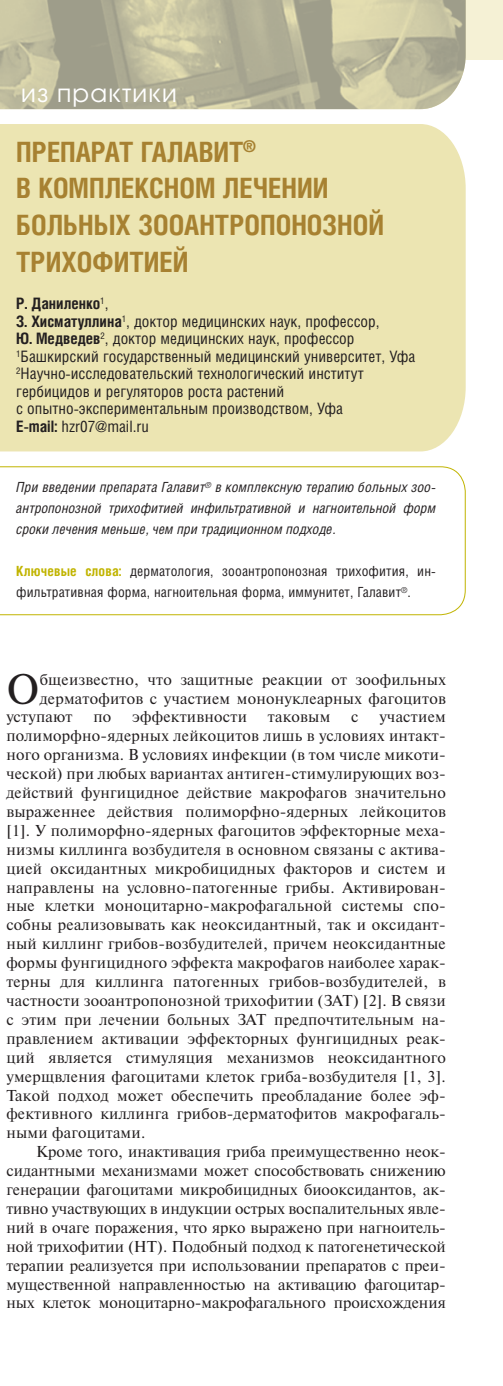
<style>
.page{position:relative;width:503px;height:1386px;background:#fff}
.page>*{position:absolute;margin:0;border:0;box-sizing:border-box;transform-origin:0 0}
.t1{font:42.7px "Newton C";color:#231f20}
.t2{font:700 28px/36.8px "Helios Cond";color:#a78131}
.t3{font:24.5px "Avant Garde Gothic C";letter-spacing:.05em;color:#fff}
.t4{font:15.75px/18.9px "Newton C";letter-spacing:.015em;color:#231f20;text-align:justify}
.t5{font:15.75px/17.5px "Helios Cond";color:#231f20}
.t6{font:italic 14px/21px "Helios Cond";color:#231f20;text-align:justify}
.t7{font:14px/21px "Helios Cond";letter-spacing:.01em;color:#231f20}
.s1{font-weight:700}
.s2{font-weight:700;color:#c1b400}
</style>
<div class="page">
<div style="left:0;top:0;width:502px;height:60px;background:#f5f1d5"></div>
<div style="left:0;top:124px;width:465px;height:327px;background:#ece5b2"></div>
<svg style="left:0;top:466px;width:466px;height:150px"></svg>
<svg style="left:0;top:0;width:420px;height:109px"></svg>
<img style="left:420px;top:0;width:45px;height:109px">
<h3 class="t3" style="left:21px;top:81px;width:157px">из практики</h3>
<h2 class="t2" style="left:16px;top:136px;width:369px">ПРЕПАРАТ ГАЛАВИТ<sup>®<br></sup>В КОМПЛЕКСНОМ ЛЕЧЕНИИ<br>БОЛЬНЫХ ЗООАНТРОПОНОЗНОЙ<br>ТРИХОФИТИЕЙ</h2>
<p class="t5" style="left:16px;top:297px;width:400px"><span class="s1">Р. Даниленко</span><sup>1</sup>,<br><span class="s1">З. Хисматуллина</span><sup>1</sup>, доктор медицинских наук, профессор,<br><span class="s1">Ю. Медведев</span><sup>2</sup>, доктор медицинских наук, профессор <sup>1</sup>Башкирский государственный медицинский университет, Уфа <sup>2</sup>Научно-исследовательский технологический институт гербицидов и регуляторов роста растений<br>с опытно-экспериментальным производством, Уфа<br><span class="s1">E-mail:</span> hzr07@mail.ru</p>
<p class="t6" style="left:16px;top:478px;width:421px">При введении препарата Галавит<sup>®</sup> в комплексную терапию больных зоо&shy;антропонозной трихофитией инфильтративной и нагноительной форм сроки лечения меньше, чем при традиционном подходе.</p>
<p class="t7" style="left:16px;top:562px;width:421px"><span class="s2">Ключевые слова:</span> дерматология, зооантропонозная трихофития, ин&shy;фильтративная форма, нагноительная форма, иммунитет, Галавит<sup>®</sup>.</p>
<h1 class="t1" style="left:6px;top:673px;width:34px">О</h1>
<p class="t4" style="left:40px;top:671px;width:407px">бщеизвестно, что защитные реакции от зоофильных</p>
<p class="t4" style="left:40px;top:690px;width:407px">дерматофитов с участием мононуклеарных фагоцитов</p>
<p class="t4" style="left:6px;top:709px;width:68px">уступают</p>
<p class="t4" style="left:93px;top:709px;width:19px">по</p>
<p class="t4" style="left:132px;top:709px;width:116px">эффективности</p>
<p class="t4" style="left:268px;top:709px;width:64px">таковым</p>
<p class="t4" style="left:351px;top:709px;width:9px">с</p>
<p class="t4" style="left:6px;top:709px;width:441px;text-indent:373px">участием полиморфно-ядерных лейкоцитов лишь в условиях интакт&shy;ного организма. В условиях инфекции (в том числе микоти&shy;ческой) при любых вариантах антиген-стимулирующих воз&shy;действий фунгицидное действие макрофагов значительно выраженнее действия полиморфно-ядерных лейкоцитов [1]. У полиморфно-ядерных фагоцитов эффекторные меха&shy;низмы киллинга возбудителя в основном связаны с актива&shy;цией оксидантных микробицидных факторов и систем и направлены на условно-патогенные грибы. Активирован&shy;ные клетки моноцитарно-макрофагальной системы спо&shy;собны реализовывать как неоксидантный, так и оксидант&shy;ный киллинг грибов-возбудителей, причем неоксидантные формы фунгицидного эффекта макрофагов наиболее харак&shy;терны для киллинга патогенных грибов-возбудителей, в частности зооантропонозной трихофитии (ЗАТ) [2]. В связи с этим при лечении больных ЗАТ предпочтительным на&shy;правлением активации эффекторных фунгицидных реак&shy;ций является стимуляция механизмов неоксидантного умерщвления фагоцитами клеток гриба-возбудителя [1, 3].<br>Такой подход может обеспечить преобладание более эф&shy;фективного киллинга грибов-дерматофитов макрофагаль&shy;ными фагоцитами.</p>
<p class="t4" style="left:6px;top:1144px;width:441px;text-indent:30px">Кроме того, инактивация гриба преимущественно неок&shy;сидантными механизмами может способствовать снижению генерации фагоцитами микробицидных биооксидантов, ак&shy;тивно участвующих в индукции острых воспалительных явле&shy;ний в очаге поражения, что ярко выражено при нагноитель&shy;ной трихофитии (НТ). Подобный подход к патогенетической терапии реализуется при использовании препаратов с преи&shy;мущественной направленностью на активацию фагоцитар&shy;ных клеток моноцитарно-макрофагального происхождения</p>
</div>
